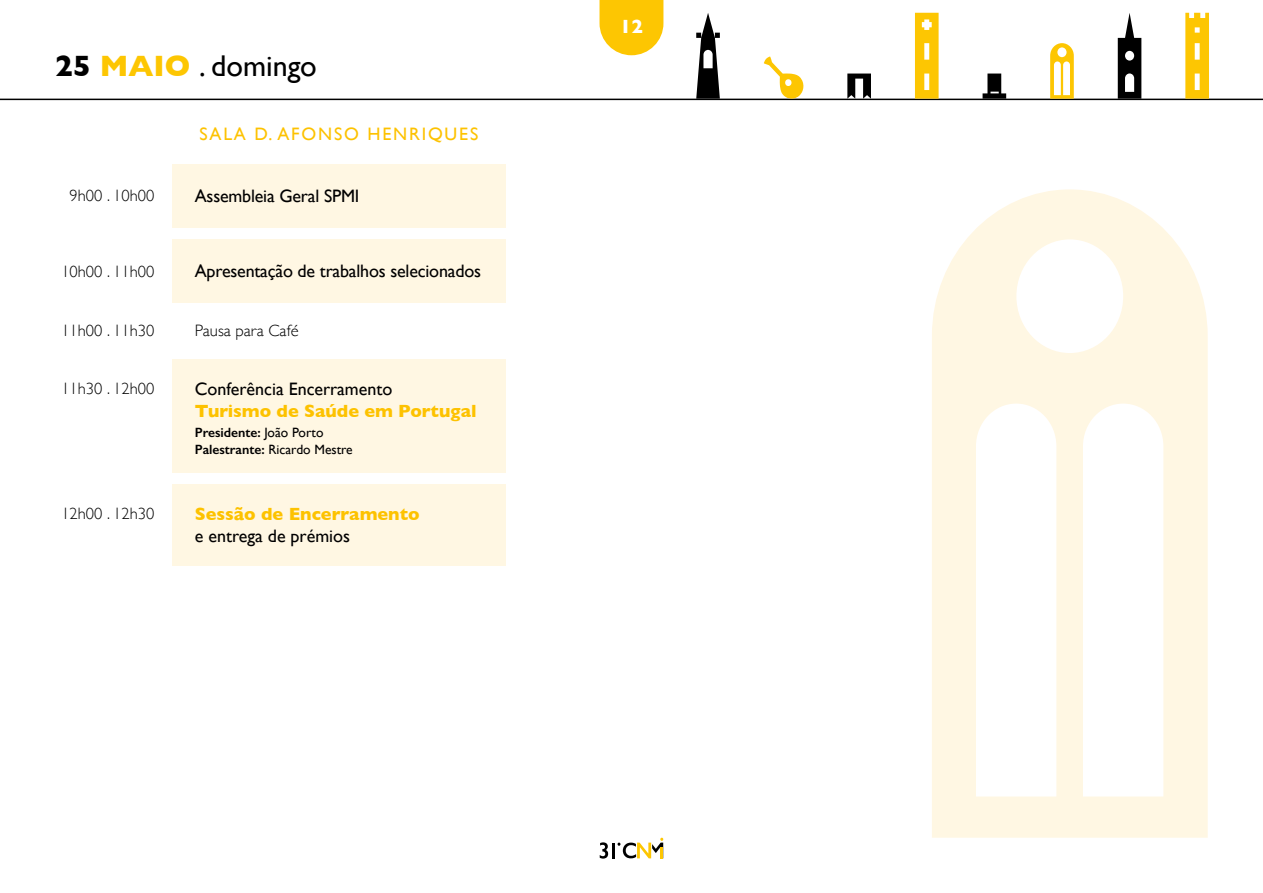
<style>
.page{position:relative;width:1263px;height:893px;background:#fff}
.page>*{position:absolute;margin:0;border:0;box-sizing:border-box;transform-origin:0 0}
.t1{font:30px "Gill Sans";color:#000}
.t2{font:700 19.5px "Gill Sans";color:#fff}
.t3{font:18px "Gill Sans";letter-spacing:-.01em;color:#000}
.t4{font:700 18px "Gill Sans";color:#fdc200}
.t5{font:18px "Gill Sans";letter-spacing:.1em;color:#fdc200}
.t6{font:300 16.5px "Gill Sans";color:#000}
.t7{font:600 13.5px/16.2px "Gill Sans";color:#000}
.s1{font-weight:700}
.s2{font-weight:700;color:#fdc602}
.s3{font-weight:400}
</style>
<div class="page">
<hr style="left:0;top:99px;width:1263px;height:1px;background:#000">
<svg style="left:764px;top:56px;width:40px;height:43px"></svg>
<svg style="left:1118px;top:13px;width:23px;height:86px"></svg>
<svg style="left:696px;top:13px;width:24px;height:86px"></svg>
<svg style="left:847px;top:74px;width:24px;height:25px"></svg>
<svg style="left:982px;top:74px;width:24px;height:25px"></svg>
<svg style="left:915px;top:13px;width:23px;height:86px;background:#fccc21"></svg>
<svg style="left:1185px;top:13px;width:24px;height:86px;background:#fccd23"></svg>
<svg style="left:1050px;top:43px;width:24px;height:56px"></svg>
<svg style="left:599px;top:0;width:64px;height:55px;background:#fdcd21"></svg>
<svg style="left:600px;top:842px;width:8px;height:17px"></svg>
<hr style="left:612px;top:843px;width:3px;height:15px;background:#000">
<svg style="left:617px;top:838px;width:46px;height:20px"></svg>
<div style="left:172px;top:359px;width:333px;height:113px;background:#fff7e3"></div>
<div style="left:172px;top:484px;width:333px;height:81px;background:#fff7e3"></div>
<div style="left:172px;top:164px;width:333px;height:63px;background:#fff7e3"></div>
<div style="left:172px;top:239px;width:333px;height:64px;background:#fff7e3"></div>
<svg style="left:932px;top:189px;width:276px;height:649px;fill:#fff7e3"></svg>
<h1 class="t1" style="left:55px;top:48px;width:263px"><span class="s1">25</span> <span class="s2">MAIO</span> . domingo</h1>
<p class="t5" style="left:199px;top:124px;width:280px">SALA D. AFONSO HENRIQUES</p>
<p class="t6" style="left:70px;top:183px;width:86px">9h00 . 10h00</p>
<p class="t3" style="left:195px;top:185px;width:166px">Assembleia Geral SPMI</p>
<p class="t6" style="left:61px;top:259px;width:94px">10h00 . 11h00</p>
<p class="t3" style="left:195px;top:261px;width:288px">Apresentação de trabalhos selecionados</p>
<p class="t6" style="left:61px;top:317px;width:94px">11h00 . 11h30</p>
<p class="t6" style="left:195px;top:317px;width:105px">Pausa para Café</p>
<p class="t6" style="left:61px;top:376px;width:94px">11h30 . 12h00</p>
<p class="t3" style="left:195px;top:379px;width:199px">Conferência Encerramento</p>
<p class="t4" style="left:195px;top:396px;width:283px">Turismo de Saúde em Portugal</p>
<p class="t7" style="left:195px;top:425px;width:159px">Presidente: <span class="s3">João Porto<br></span>Palestrante: <span class="s3">Ricardo Mestre</span></p>
<p class="t6" style="left:61px;top:501px;width:94px">12h00 . 12h30</p>
<p class="t4" style="left:195px;top:500px;width:226px">Sessão de Encerramento</p>
<p class="t3" style="left:195px;top:525px;width:157px">e entrega de prémios</p>
<p class="t2" style="left:620px;top:11px;width:25px">12</p>
</div>
